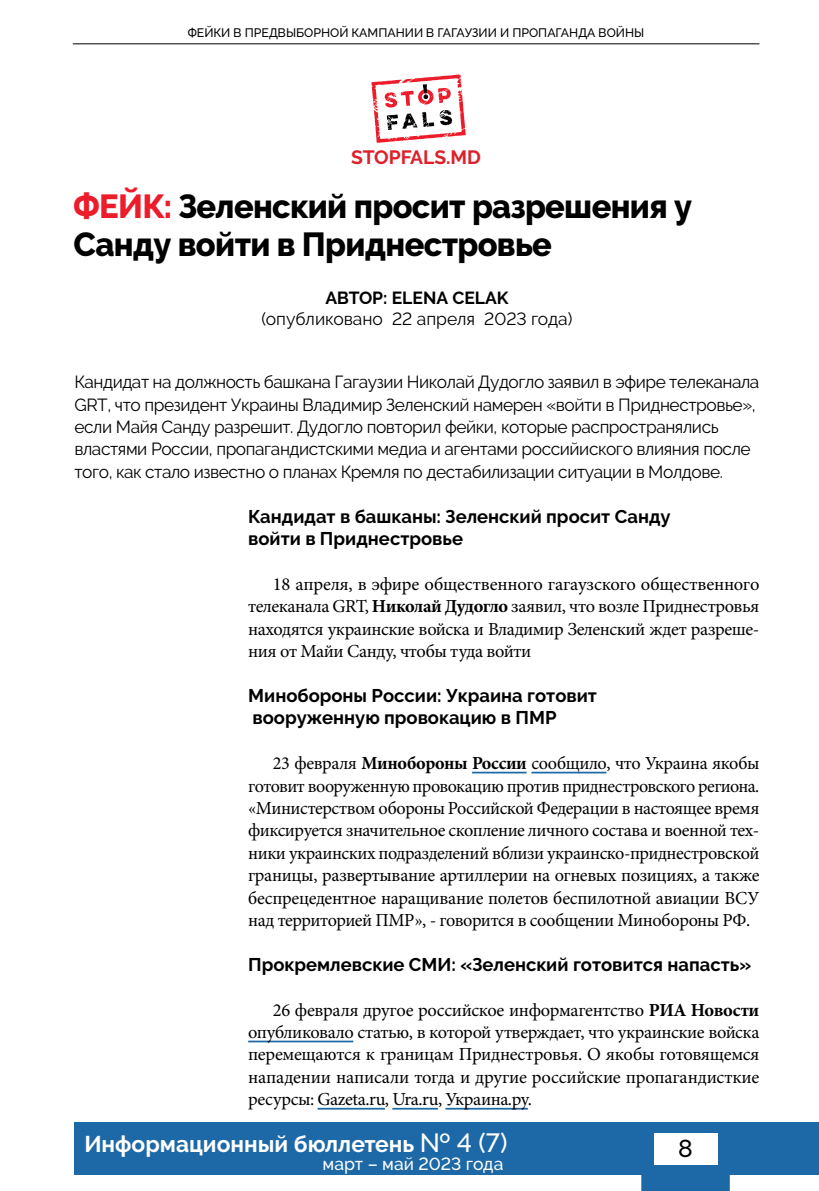
<style>
.page{position:relative;width:819px;height:1191px;background:#fff}
.page>*{position:absolute;margin:0;border:0;box-sizing:border-box;transform-origin:0 0}
.titluNew{font:800 33.25px/38.5px "Raleway";letter-spacing:-.02em;color:#000}
.t1{font:500 24.5px "Raleway";color:#000}
.t2{font:700 22.75px "Raleway";color:#fff}
.Normal__Web{font:700 19.25px "Raleway";color:#de202b}
.body2{font:18.38px/22.4px "Minion Pro";letter-spacing:-.025em;color:#000;text-align:justify}
.intertitlu{font:700 18.38px "Raleway";color:#000}
.lead{font:17.5px/22.4px "Raleway";letter-spacing:-.025em;color:#000}
.autor-alb{font:17.5px "Raleway";color:#000}
.t3{font:500 17.5px "Raleway";color:#fff}
.autor-alb-2{font:700 17.5px "Raleway";color:#000}
.t4{font:500 12.25px "Raleway";color:#000}
.s1{color:#ed1c2b}
.s2{font-weight:700}
.s3{font-weight:500;font-size:26.25px}
</style>
<div class="page">
<hr style="left:73px;top:44px;width:686px;height:1px;background:#000">
<div style="left:74px;top:1122px;width:745px;height:52px;background:#1d68a6"></div>
<svg style="left:641px;top:1133px;width:88px;height:58px"></svg>
<div style="left:653px;top:1132px;width:64px;height:32px;background:#fff"></div>
<svg style="left:371px;top:74px;width:94px;height:69px"></svg>
<hr style="left:472px;top:771px;width:54px;height:2px;background:#1d68a6">
<hr style="left:531px;top:771px;width:75px;height:2px;background:#1d68a6">
<hr style="left:248px;top:1040px;width:105px;height:2px;background:#1d68a6">
<hr style="left:317px;top:1107px;width:68px;height:2px;background:#1d68a6">
<hr style="left:392px;top:1107px;width:46px;height:2px;background:#1d68a6">
<hr style="left:445px;top:1107px;width:83px;height:2px;background:#1d68a6">
<p class="t4" style="left:188px;top:26px;width:458px">ФЕЙКИ В ПРЕДВЫБОРНОЙ КАМПАНИИ В ГАГАУЗИИ И ПРОПАГАНДА ВОЙНЫ</p>
<p class="Normal__Web" style="left:351px;top:147px;width:131px">STOPFALS.MD</p>
<p class="titluNew" style="left:74px;top:187px;width:620px"><span class="s1">ФЕЙК:</span> Зеленский просит разрешения у<br>Санду войти в Приднестровье</p>
<p class="autor-alb-2" style="left:325px;top:287px;width:185px">АВТОР: ELENA CELAK</p>
<p class="autor-alb" style="left:261px;top:308px;width:312px">(опубликовано 22 апреля 2023 года)</p>
<p class="lead" style="left:74px;top:371px;width:686px">Кандидат на должность башкана Гагаузии Николай Дудогло заявил в эфире телеканала GRT, что президент Украины Владимир Зеленский намерен «войти в Приднестровье», если Майя Санду разрешит. Дудогло повторил фейки, которые распространялись властями России, пропагандистскими медиа и агентами российиского влияния после того, как стало известно о планах Кремля по дестабилизации ситуации в Молдове.</p>
<p class="intertitlu" style="left:248px;top:505px;width:424px">Кандидат в башканы: Зеленский просит Санду</p>
<p class="intertitlu" style="left:248px;top:528px;width:216px">войти в Приднестровье</p>
<p class="body2" style="left:248px;top:573px;width:512px;text-indent:25px">18 апреля, в эфире общественного гагаузского общественного телеканала GRT, <span class="s2">Николай Дудогло</span> заявил, что возле Приднестровья находятся украинские войска и Владимир Зеленский ждет разреше&shy;ния от Майи Санду, чтобы туда войти</p>
<p class="intertitlu" style="left:248px;top:685px;width:350px">Минобороны России: Украина готовит</p>
<p class="intertitlu" style="left:252px;top:707px;width:305px">вооруженную провокацию в ПМР</p>
<p class="body2" style="left:248px;top:752px;width:513px;text-indent:25px">23 февраля <span class="s2">Минобороны России</span> сообщило, что Украина якобы готовит вооруженную провокацию против приднестровского региона. «Министерством обороны Российской Федерации в настоящее время фиксируется значительное скопление личного состава и военной тех&shy;ники украинских подразделений вблизи украинско-приднестровской границы, развертывание артиллерии на огневых позициях, а также беспрецедентное наращивание полетов беспилотной авиации ВСУ над территорией ПМР», - говорится в сообщении Минобороны РФ.</p>
<p class="intertitlu" style="left:248px;top:953px;width:504px">Прокремлевские СМИ: «Зеленский готовится напасть»</p>
<p class="body2" style="left:248px;top:998px;width:513px;text-indent:25px">26 февраля другое российское информагентство <span class="s2">РИА Новости </span>опубликовало статью, в которой утверждает, что украинские войска перемещаются к границам Приднестровья. O якобы готовящемся нападении написали тогда и другие российские пропагандисткие ресурсы: Gazeta.ru, Ura.ru, Украина.ру.</p>
<p class="t2" style="left:84px;top:1131px;width:424px">Информационный бюллетень <span class="s3">№ 4 (7)</span></p>
<h2 class="t1" style="left:678px;top:1133px;width:16px">8</h2>
<p class="t3" style="left:322px;top:1153px;width:182px">март – май 2023 года</p>
</div>
